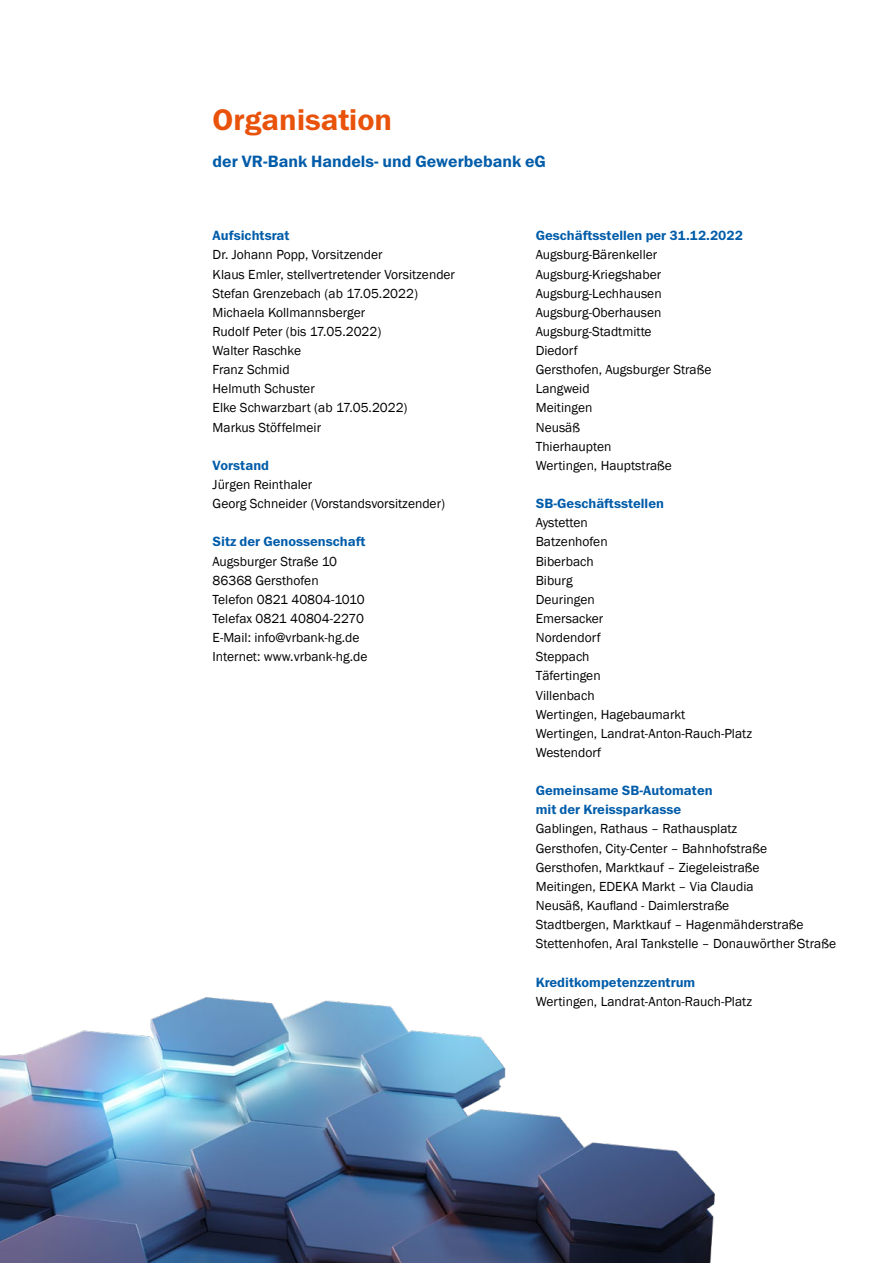
<style>
.page{position:relative;width:893px;height:1263px;background:#fff}
.page>*{position:absolute;margin:0;border:0;box-sizing:border-box;transform-origin:0 0}
.VR_head_orange_20pt{font:600 30px "Franklin Gothic ITC";color:#e9520a}
.VR_subhead_blau{font:600 16.5px "Franklin Gothic ITC";color:#005ca9}
.VR_gtx{font:13.5px "Franklin Gothic";color:#000}
.VR_gtx_bold_blau{font:13.5px/19.2px "Franklin Gothic";color:#000}
.VR_gtx_bold_blau-2{font:600 13.5px/19.2px "Franklin Gothic ITC";color:#005ca9}
.s1{font-family:"Franklin Gothic ITC";font-weight:600;color:#005ca9}
</style>
<div class="page">
<img style="left:0;top:997px;width:715px;height:266px">
<p class="VR_head_orange_20pt" style="left:213px;top:101px;width:181px">Organisation</p>
<p class="VR_subhead_blau" style="left:213px;top:151px;width:335px">der VR-Bank Handels- und Gewerbebank eG</p>
<p class="VR_gtx_bold_blau" style="left:213px;top:226px;width:171px"><span class="s1">Aufsichtsrat<br></span>Dr. Johann Popp, Vorsitzender</p>
<p class="VR_gtx_bold_blau" style="left:213px;top:265px;width:244px">Klaus Emler, stellvertretender Vorsitzender</p>
<p class="VR_gtx_bold_blau" style="left:213px;top:284px;width:207px">Stefan Grenzebach (ab 17.05.2022)</p>
<p class="VR_gtx_bold_blau" style="left:213px;top:303px;width:154px">Michaela Kollmannsberger</p>
<p class="VR_gtx_bold_blau" style="left:213px;top:322px;width:170px">Rudolf Peter (bis 17.05.2022)</p>
<p class="VR_gtx_bold_blau" style="left:213px;top:341px;width:90px">Walter Raschke</p>
<p class="VR_gtx_bold_blau" style="left:213px;top:360px;width:79px">Franz Schmid</p>
<p class="VR_gtx_bold_blau" style="left:213px;top:380px;width:104px">Helmuth Schuster</p>
<p class="VR_gtx_bold_blau" style="left:213px;top:399px;width:196px">Elke Schwarzbart (ab 17.05.2022)</p>
<p class="VR_gtx_bold_blau" style="left:213px;top:418px;width:110px">Markus Stöffelmeir</p>
<p class="VR_gtx_bold_blau-2" style="left:213px;top:456px;width:58px">Vorstand</p>
<p class="VR_gtx" style="left:213px;top:476px;width:101px">Jürgen Reinthaler</p>
<p class="VR_gtx" style="left:213px;top:495px;width:234px">Georg Schneider (Vorstandsvorsitzender)</p>
<p class="VR_gtx_bold_blau-2" style="left:213px;top:533px;width:154px">Sitz der Genossenschaft</p>
<p class="VR_gtx" style="left:213px;top:553px;width:126px">Augsburger Straße 10</p>
<p class="VR_gtx" style="left:213px;top:572px;width:108px">86368 Gersthofen</p>
<p class="VR_gtx" style="left:213px;top:591px;width:154px">Telefon 0821 40804-1010</p>
<p class="VR_gtx" style="left:213px;top:610px;width:153px">Telefax 0821 40804-2270</p>
<p class="VR_gtx" style="left:213px;top:629px;width:148px">E-Mail: info@vrbank-hg.de</p>
<p class="VR_gtx" style="left:213px;top:648px;width:156px">Internet: www.vrbank-hg.de</p>
<p class="VR_gtx_bold_blau-2" style="left:536px;top:226px;width:209px">Geschäftsstellen per 31.12.2022</p>
<p class="VR_gtx" style="left:536px;top:246px;width:123px">Augsburg-Bärenkeller</p>
<p class="VR_gtx" style="left:536px;top:266px;width:127px">Augsburg-Kriegshaber</p>
<p class="VR_gtx" style="left:536px;top:285px;width:127px">Augsburg-Lechhausen</p>
<p class="VR_gtx" style="left:536px;top:304px;width:127px">Augsburg-Oberhausen</p>
<p class="VR_gtx" style="left:536px;top:323px;width:117px">Augsburg-Stadtmitte</p>
<p class="VR_gtx" style="left:536px;top:342px;width:44px">Diedorf</p>
<p class="VR_gtx" style="left:536px;top:361px;width:177px">Gersthofen, Augsburger Straße</p>
<p class="VR_gtx" style="left:536px;top:380px;width:55px">Langweid</p>
<p class="VR_gtx" style="left:536px;top:400px;width:58px">Meitingen</p>
<p class="VR_gtx" style="left:536px;top:419px;width:46px">Neusäß</p>
<p class="VR_gtx" style="left:536px;top:438px;width:77px">Thierhaupten</p>
<p class="VR_gtx" style="left:536px;top:457px;width:138px">Wertingen, Hauptstraße</p>
<p class="VR_gtx_bold_blau-2" style="left:536px;top:494px;width:130px">SB-Geschäftsstellen</p>
<p class="VR_gtx" style="left:536px;top:514px;width:54px">Aystetten</p>
<p class="VR_gtx" style="left:536px;top:533px;width:73px">Batzenhofen</p>
<p class="VR_gtx" style="left:536px;top:553px;width:59px">Biberbach</p>
<p class="VR_gtx" style="left:536px;top:572px;width:38px">Biburg</p>
<p class="VR_gtx" style="left:536px;top:591px;width:60px">Deuringen</p>
<p class="VR_gtx" style="left:536px;top:610px;width:69px">Emersacker</p>
<p class="VR_gtx" style="left:536px;top:629px;width:66px">Nordendorf</p>
<p class="VR_gtx" style="left:536px;top:648px;width:55px">Steppach</p>
<p class="VR_gtx" style="left:536px;top:667px;width:66px">Täfertingen</p>
<p class="VR_gtx" style="left:536px;top:687px;width:60px">Villenbach</p>
<p class="VR_gtx" style="left:536px;top:706px;width:151px">Wertingen, Hagebaumarkt</p>
<p class="VR_gtx" style="left:536px;top:725px;width:218px">Wertingen, Landrat-Anton-Rauch-Platz</p>
<p class="VR_gtx" style="left:536px;top:744px;width:67px">Westendorf</p>
<p class="VR_gtx_bold_blau-2" style="left:536px;top:781px;width:178px">Gemeinsame SB-Automaten mit der Kreissparkasse</p>
<p class="VR_gtx" style="left:536px;top:821px;width:203px">Gablingen, Rathaus – Rathausplatz</p>
<p class="VR_gtx" style="left:536px;top:840px;width:233px">Gersthofen, City-Center – Bahnhofstraße</p>
<p class="VR_gtx" style="left:536px;top:859px;width:225px">Gersthofen, Marktkauf – Ziegeleistraße</p>
<p class="VR_gtx" style="left:536px;top:878px;width:219px">Meitingen, EDEKA Markt – Via Claudia</p>
<p class="VR_gtx" style="left:536px;top:897px;width:195px">Neusäß, Kaufland - Daimlerstraße</p>
<p class="VR_gtx" style="left:536px;top:916px;width:269px">Stadtbergen, Marktkauf – Hagenmähderstraße</p>
<p class="VR_gtx" style="left:536px;top:935px;width:302px">Stettenhofen, Aral Tankstelle – Donauwörther Straße</p>
<p class="VR_gtx_bold_blau-2" style="left:536px;top:973px;width:161px">Kreditkompetenzzentrum</p>
<p class="VR_gtx" style="left:536px;top:993px;width:218px">Wertingen, Landrat-Anton-Rauch-Platz</p>
</div>
